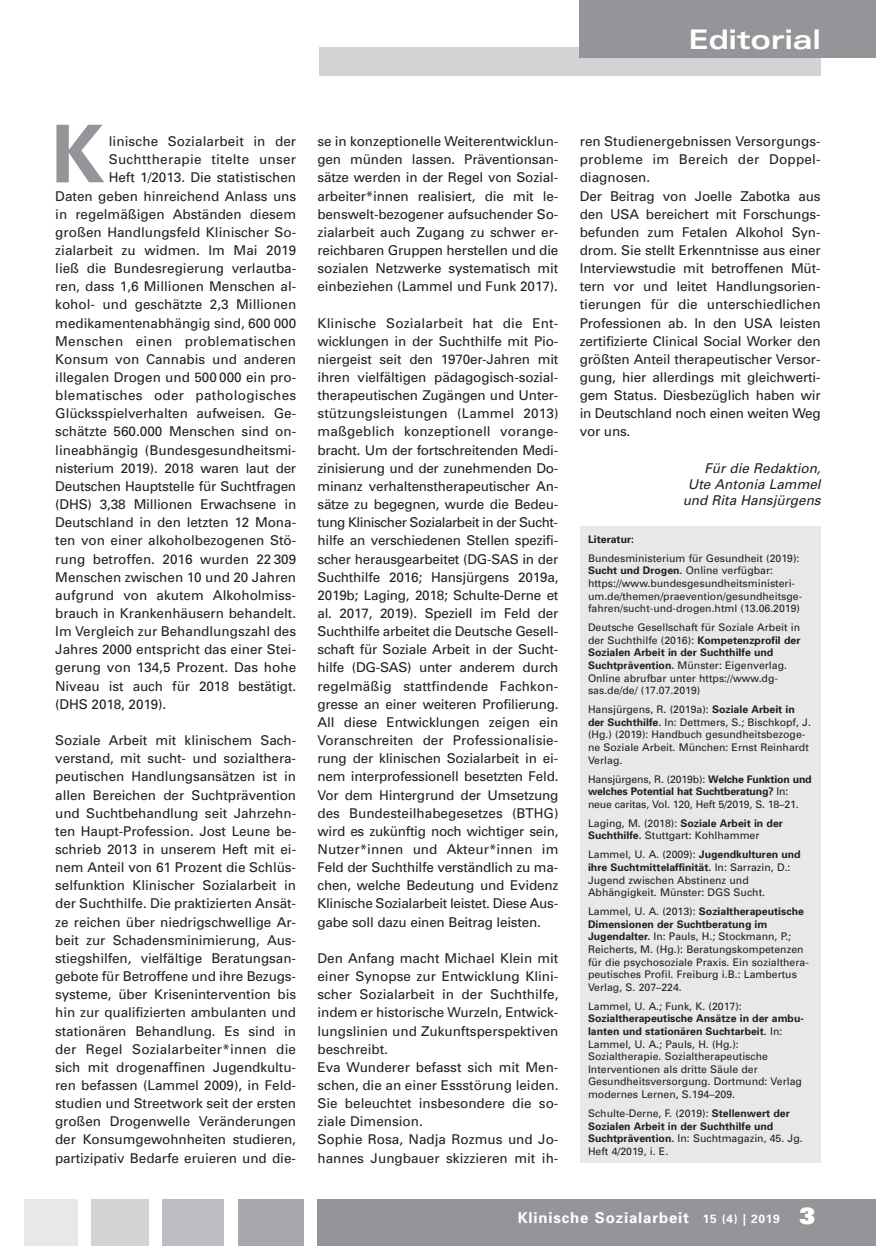
<style>
.page{position:relative;width:876px;height:1246px;background:#fff}
.page>*{position:absolute;margin:0;border:0;box-sizing:border-box;transform-origin:0 0}
.t1{font:700 79.8px "Univers";color:#939598}
.t2{font:700 expanded 27px "Univers";color:#fff}
.t3{font:700 15px "Univers";letter-spacing:.055em;color:#fff}
.t4{font:13.5px/18.1px "Univers";color:#231f20;text-align:justify}
.t5{font:13.5px "Univers";letter-spacing:.02em;color:#231f20}
.t6{font:italic 13.5px/16.2px "Univers";color:#231f20;text-align:right}
.t7{font:10.5px/12.6px "Univers";color:#231f20}
.t8{font:700 10.5px/12.6px "Univers";color:#231f20}
.s1{font-weight:700}
.s2{font-weight:400}
.s3{font-size:12px}
.s4{font-weight:900;font-size:22.5px}
</style>
<div class="page">
<div style="left:319px;top:47px;width:502px;height:29px;background:#d1d3d4"></div>
<div style="left:580px;top:0;width:296px;height:58px;background:#939598"></div>
<div style="left:317px;top:1199px;width:559px;height:47px;background:#939598"></div>
<div style="left:25px;top:1199px;width:53px;height:47px;background:#e7e8e8"></div>
<div style="left:91px;top:1199px;width:58px;height:47px;background:#d1d3d4"></div>
<div style="left:163px;top:1199px;width:61px;height:47px;background:#bbbdc0"></div>
<div style="left:238px;top:1199px;width:66px;height:47px;background:#a7a9ac"></div>
<div style="left:580px;top:526px;width:241px;height:636px;background:#e7e8e8"></div>
<h2 class="t2" style="left:689px;top:26px;width:134px">Editorial</h2>
<h1 class="t1" style="left:51px;top:124px;width:55px">K</h1>
<p class="t4" style="left:109px;top:134px;width:189px">linische Sozialarbeit in der</p>
<p class="t5" style="left:109px;top:154px;width:189px">Sucht therapie titelte unser</p>
<p class="t4" style="left:109px;top:170px;width:189px">Heft 1/2013. Die statistischen</p>
<p class="t4" style="left:55px;top:188px;width:242px">Daten geben hinreichend Anlass uns</p>
<p class="t4" style="left:55px;top:206px;width:242px">in regelmäßigen Abständen diesem</p>
<p class="t4" style="left:55px;top:224px;width:242px">gro ßen Handlungsfeld Klinischer So -</p>
<p class="t4" style="left:55px;top:243px;width:242px">zial arbeit zu widmen. Im Mai 2019</p>
<p class="t4" style="left:55px;top:261px;width:242px">ließ die Bundesregierung verlautba-</p>
<p class="t4" style="left:55px;top:279px;width:242px">ren, dass 1,6 Mill ionen Menschen al -</p>
<p class="t4" style="left:55px;top:297px;width:242px">ko hol- und geschätzte 2,3 Millionen</p>
<p class="t4" style="left:55px;top:315px;width:242px">medikamentenabhängig sind, 600 000</p>
<p class="t5" style="left:55px;top:336px;width:242px">Men schen einen problematischen</p>
<p class="t4" style="left:55px;top:351px;width:242px">Kon sum von Cannabis und anderen</p>
<p class="t4" style="left:55px;top:370px;width:242px">illegalen Dro gen und 500 000 ein pro-</p>
<p class="t5" style="left:55px;top:390px;width:242px">blematisches oder pathologisches</p>
<p class="t4" style="left:55px;top:406px;width:242px">Glücks spiel ver hal ten aufweisen. Ge -</p>
<p class="t4" style="left:55px;top:424px;width:242px">schätz te 560.000 Menschen sind on -</p>
<p class="t4" style="left:55px;top:442px;width:242px">line abhängig (Bundes gesund heits mi -</p>
<p class="t4" style="left:55px;top:460px;width:242px">nis terium 2019). 2018 waren laut der</p>
<p class="t4" style="left:55px;top:478px;width:242px">Deutschen Hauptstelle für Suchtfragen</p>
<p class="t4" style="left:55px;top:497px;width:242px">(DHS) 3,38 Millionen Erwachsene in</p>
<p class="t4" style="left:55px;top:515px;width:242px">Deutsch land in den letzten 12 Mona -</p>
<p class="t4" style="left:55px;top:533px;width:242px">ten von ei ner alkoholbezogenen Stö -</p>
<p class="t4" style="left:55px;top:551px;width:242px">rung be trof fen. 2016 wurden 22 309</p>
<p class="t4" style="left:55px;top:569px;width:242px">Men schen zwischen 10 und 20 Jahren</p>
<p class="t4" style="left:55px;top:587px;width:242px">aufgrund von akutem Alkohol miss -</p>
<p class="t4" style="left:55px;top:606px;width:242px">brauch in Kran ken häusern behandelt.</p>
<p class="t4" style="left:55px;top:624px;width:242px">Im Vergleich zur Behandlungszahl des</p>
<p class="t4" style="left:55px;top:642px;width:242px">Jahres 2000 entspricht das einer Stei -</p>
<p class="t4" style="left:55px;top:660px;width:242px">gerung von 134,5 Prozent. Das hohe</p>
<p class="t4" style="left:55px;top:678px;width:242px">Ni veau ist auch für 2018 bestätigt.</p>
<p class="t4" style="left:55px;top:696px;width:112px">(DHS 2018, 2019).</p>
<p class="t4" style="left:55px;top:733px;width:243px">Soziale Arbeit mit klinischem Sach - verstand, mit sucht- und sozialthera&shy;peutischen Handlungsansätzen ist in allen Bereichen der Suchtprävention und Suchtbehandlung seit Jahr zehn - ten Haupt- Profession. Jost Leune be - schrieb 2013 in unserem Heft mit ei - nem Anteil von 61 Prozent die Schlüs - sel funktion Kli nischer Sozial ar beit in der Sucht hil fe. Die praktizierten An sät - ze reichen über niedrigschwellige Ar - beit zur Scha dens mi ni mierung, Aus - stiegs hil fen, viel fältige Be ratungs an - ge bote für Be troffene und ihre Be zugs - systeme, über Kri sen intervention bis hin zur qua lifizierten ambulanten und stationären Behand lung. Es sind in der Re gel Sozial arbeiter*innen die sich mit drogenaffinen Ju gend ku l tu - ren be fas sen (Lammel 2009), in Feld - stu dien und Street work seit der ersten großen Drogenwelle Ver än de run gen der Kon sum ge wohnheiten studieren, partizipativ Bedarfe eruieren und die -</p>
<p class="t4" style="left:317px;top:134px;width:242px">se in konzeptionelle Wei ter ent wick lun - gen münden lassen. Prä ven tions an - sätze werden in der Regel von So zial - ar bei ter*innen realisiert, die mit le - bens welt-bezogener aufsuchender So - zial arbeit auch Zugang zu schwer er - reich baren Gruppen herstellen und die sozialen Netzwerke systematisch mit einbeziehen (Lam mel und Funk 2017).</p>
<p class="t4" style="left:317px;top:315px;width:242px">Kli nische Sozialarbeit hat die Ent - wicklungen in der Suchthilfe mit Pio - nier geist seit den 1970er-Jahren mit ihren vielfältigen pädagogisch-sozial&shy;therapeutischen Zugängen und Unter - stützungsleistungen (Lammel 2013) maßgeblich konzeptionell vorange&shy;bracht. Um der fortschreitenden Me di - zinisierung und der zunehmenden Do&shy;minanz verhaltenstherapeutischer An - sätze zu begegnen, wurde die Be deu - tung Klinischer Sozialarbeit in der Sucht - hilfe an verschiedenen Stel len spe zi fi - scher herausgearbeitet (DG-SAS in der Suchthilfe 2016; Hans jür gens 2019a, 2019b; Laging, 2018; Schulte-Der ne et al. 2017, 2019). Speziell im Feld der Sucht hilfe arbeitet die Deut sche Ge sell - schaft für Soziale Arbeit in der Sucht - hilfe (DG-SAS) unter anderem durch regelmäßig stattfindende Fachkon - gres se an einer weiteren Pro fi lierung.<br>All diese Entwicklungen zei gen ein Voranschreiten der Pro fes sio nali sie - rung der klinischen Sozialar beit in ei - nem interprofessionell besetzten Feld.<br>Vor dem Hin ter grund der Um set zung des Bun des teilhabegesetzes (BTHG) wird es zu künftig noch wichtiger sein, Nut zer* innen und Akteur*in nen im Feld der Sucht hilfe verständlich zu ma - chen, welche Bedeutung und Evi denz Kli ni sche Sozialarbeit leistet. Die se Aus - gabe soll dazu einen Bei trag leisten.</p>
<p class="t4" style="left:317px;top:950px;width:242px;text-align:left">Den Anfang macht Mi cha el Klein mit einer Synopse zur Entwicklung Kli ni - scher Sozialarbeit in der Sucht hilfe, indem er historische Wurzeln, Ent wick - lungslinien und Zu kunfts pers pektiven beschreibt.<br>Eva Wunderer befasst sich mit Men - schen, die an einer Essstörung leiden.<br>Sie beleuchtet insbesondere die so - ziale Di men sion.<br>Sophie Rosa, Nadja Roz mus und Jo - hannes Jungbauer skizzieren mit ih -</p>
<p class="t4" style="left:580px;top:134px;width:242px;text-align:left">ren Studienergebnissen Versor gungs - probleme im Bereich der Dop pel - diagnosen.<br>Der Beitrag von Joelle Zabotka aus den USA bereichert mit For schungs - befunden zum Fetalen Alkohol Syn - drom. Sie stellt Er kennt nisse aus einer Interview studie mit betroffenen Müt - tern vor und leitet Hand lungs orien - tierungen für die un ter schied li chen Pro fes sio nen ab. In den USA leis ten zertifizierte Clinical Social Wor ker den größ ten An teil therapeutischer Ver sor - gung, hier allerdings mit gleichwerti&shy;gem Sta tus. Dies be züg lich haben wir in Deutsch land noch einen weiten Weg vor uns.</p>
<p class="t6" style="left:683px;top:461px;width:140px">Für die Redaktion,<br>Ute Antonia Lammel und Rita Hansjürgens</p>
<p class="t8" style="left:588px;top:534px;width:48px">Literatur:</p>
<p class="t7" style="left:588px;top:553px;width:216px">Bundesministerium für Gesundheit (2019):<br><span class="s1">Sucht und Drogen.</span> Online verfügbar: https://www.bundesgesundheitsministeri&shy;um.de/themen/praevention/gesundheitsge&shy;fahren/sucht-und-drogen.html (13.06.2019)</p>
<p class="t7" style="left:588px;top:622px;width:214px">Deutsche Gesellschaft für Soziale Arbeit in der Suchthilfe (2016): <span class="s1">Kompetenzprofil der Sozialen Arbeit in der Suchthilfe und Suchtprävention.</span> Münster: Eigenverlag.<br>Online abrufbar unter https://www.dg&shy;sas.de/de/ (17.07.2019)</p>
<p class="t7" style="left:588px;top:704px;width:224px">Hansjürgens, R. (2019a): <span class="s1">Soziale Arbeit in der Suchthilfe.</span> In: Dettmers, S.; Bischkopf, J. (Hg.) (2019): Handbuch gesundheitsbezoge&shy;ne Soziale Arbeit. München: Ernst Reinhardt Verlag.</p>
<p class="t7" style="left:588px;top:774px;width:225px">Hansjürgens, R. (2019b): <span class="s1">Welche Funktion und welches Potential hat Suchtberatung?</span> In: neue caritas, Vol. 120, Heft 5/2019, S. 18–21.</p>
<p class="t7" style="left:588px;top:818px;width:196px">Laging, M. (2018): <span class="s1">Soziale Arbeit in der<br>Suchthilfe.</span> Stuttgart: Kohlhammer</p>
<p class="t7" style="left:588px;top:849px;width:214px">Lammel, U. A. (2009): <span class="s1">Jugendkulturen und ihre Suchtmittelaffinität.</span> In: Sarrazin, D.:<br>Jugend zwischen Abstinenz und Abhängigkeit. Münster: DGS Sucht.</p>
<p class="t7" style="left:588px;top:906px;width:222px">Lammel, U. A. (2013): <span class="s1">Sozialtherapeutische Dimensionen der Suchtberatung im Jugendalter.</span> In: Pauls, H.; Stockmann, P.; Reicherts, M. (Hg.): Beratungskompetenzen für die psychosoziale Praxis. Ein sozialthera&shy;peutisches Profil. Freiburg i.B.: Lambertus Verlag, S. 207–224.</p>
<p class="t7" style="left:588px;top:1001px;width:155px">Lammel, U. A.; Funk, K. (2017):</p>
<p class="t7" style="left:588px;top:1013px;width:217px"><span class="s1">Sozialtherapeutische Ansätze in der ambu&shy;lanten und stationären Suchtarbeit.</span> In:<br>Lammel, U. A.; Pauls, H. (Hg.):<br>Sozialtherapie. Sozialtherapeutische Interventionen als dritte Säule der Gesundheitsversorgung. Dortmund: Verlag modernes Lernen, S.194–209.</p>
<p class="t8" style="left:588px;top:1108px;width:216px"><span class="s2">Schulte-Derne, F. (2019):</span> Stellenwert der Sozialen Arbeit in der Suchthilfe und Suchtprävention. <span class="s2">In: Suchtmagazin, 45. Jg.<br>Heft 4/2019, i. E.</span></p>
<p class="t3" style="left:518px;top:1212px;width:299px">Klinische Sozialarbeit <span class="s3">15 (4) | 2019</span> <span class="s4">3</span></p>
</div>
